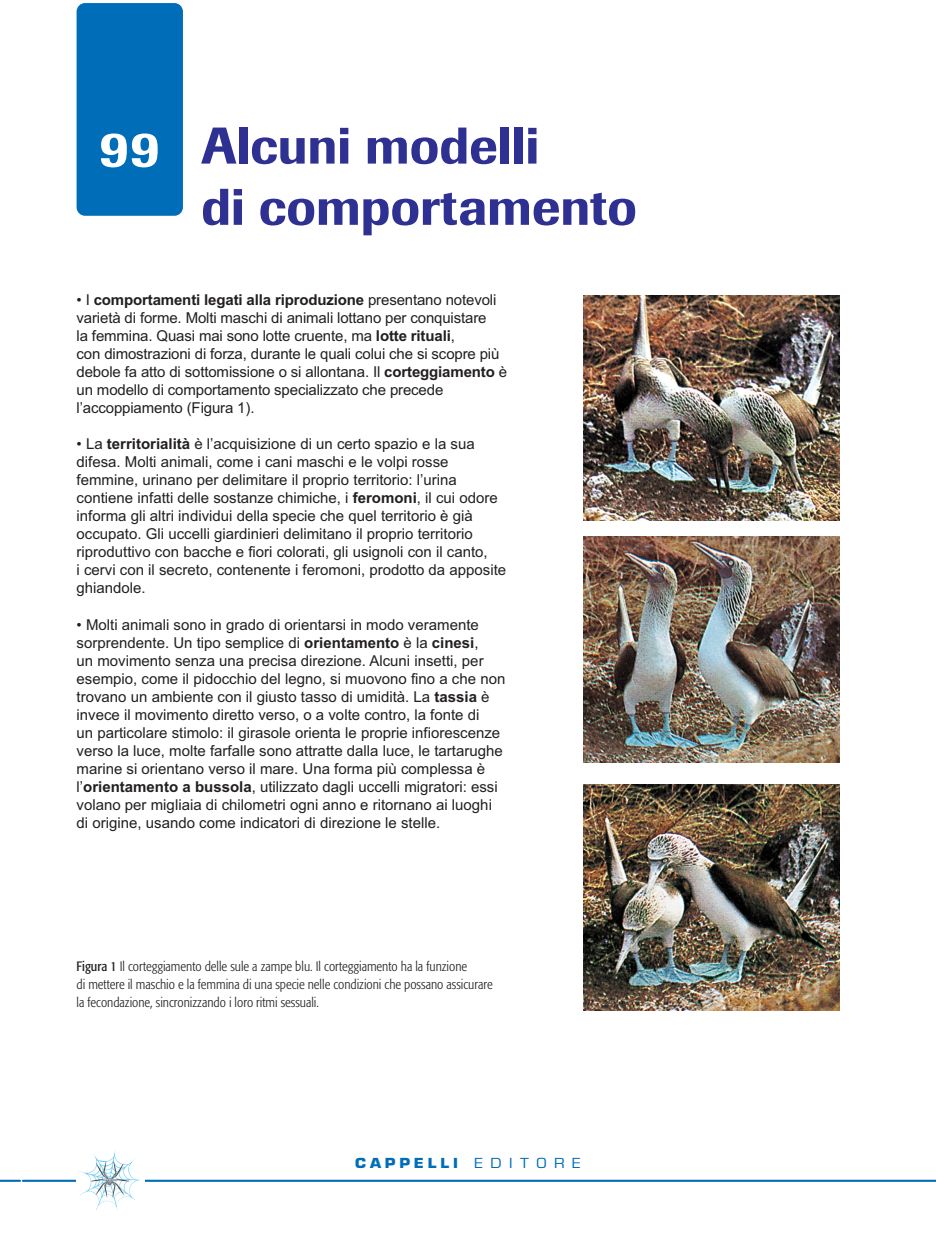
<style>
.page{position:relative;width:936px;height:1255px;background:#fff}
.page>*{position:absolute;margin:0;border:0;box-sizing:border-box;transform-origin:0 0}
.t1{font:500 51px/61.2px "Imago";color:#2e3092}
.t2{font:15px/18px "Arial";color:#231f20}
.t3{font:300 condensed 13.5px/18px "Formata";color:#231f20}
.t4{font:700 13.5px "Eurostile";letter-spacing:.25em;color:#006db8;scale:1.12 1}
.s1{color:#fff}
.s2{font-weight:700}
.s3{font-weight:400}
</style>
<div class="page">
<div style="left:77px;top:3px;width:106px;height:213px;background:#006db8;border-radius:9px"></div>
<img style="left:79px;top:1150px;width:57px;height:58px">
<svg style="left:0;top:1179px;width:935px;height:2px;background:#64a5d2"></svg>
<img style="left:584px;top:295px;width:255px;height:225px">
<img style="left:584px;top:537px;width:255px;height:225px">
<img style="left:584px;top:784px;width:255px;height:226px">
<h1 class="t1" style="left:201px;top:120px;width:437px;text-indent:-102px"><span class="s1">99</span> Alcuni modelli<br>di comportamento</h1>
<p class="t2" style="left:77px;top:291px;width:432px">• I <span class="s2">comportamenti legati alla riproduzione</span> presentano notevoli varietà di forme. Molti maschi di animali lottano per conquistare<br>la femmina. Quasi mai sono lotte cruente, ma <span class="s2">lotte rituali</span>,<br>con dimostrazioni di forza, durante le quali colui che si scopre più debole fa atto di sottomissione o si allontana. Il <span class="s2">corteggiamento</span> è un modello di comportamento specializzato che precede l’accoppiamento (Figura 1).</p>
<p class="t2" style="left:77px;top:435px;width:431px">• La <span class="s2">territorialità</span> è l’acquisizione di un certo spazio e la sua difesa. Molti animali, come i cani maschi e le volpi rosse femmine, urinano per delimitare il proprio territorio: l’urina contiene infatti delle sostanze chimiche, i <span class="s2">feromoni</span>, il cui odore informa gli altri individui della specie che quel territorio è già occupato. Gli uccelli giardinieri delimitano il proprio territorio riproduttivo con bacche e fiori colorati, gli usignoli con il canto,<br>i cervi con il secreto, contenente i feromoni, prodotto da apposite ghiandole.</p>
<p class="t2" style="left:77px;top:615px;width:430px">• Molti animali sono in grado di orientarsi in modo veramente sorprendente. Un tipo semplice di <span class="s2">orientamento</span> è la <span class="s2">cinesi</span>,<br>un movimento senza una precisa direzione. Alcuni insetti, per esempio, come il pidocchio del legno, si muovono fino a che non trovano un ambiente con il giusto tasso di umidità. La <span class="s2">tassia</span> è invece il movimento diretto verso, o a volte contro, la fonte di<br>un particolare stimolo: il girasole orienta le proprie infiorescenze verso la luce, molte farfalle sono attratte dalla luce, le tartarughe marine si orientano verso il mare. Una forma più complessa è l’<span class="s2">orientamento a bussola</span>, utilizzato dagli uccelli migratori: essi volano per migliaia di chilometri ogni anno e ritornano ai luoghi di origine, usando come indicatori di direzione le stelle.</p>
<p class="t3" style="left:77px;top:958px;width:417px"><span class="s3">Figura 1</span> Il corteggiamento delle sule a zampe blu. Il corteggiamento ha la funzione<br>di mettere il maschio e la femmina di una specie nelle condizioni che possano assicurare la fecondazione, sincronizzando i loro ritmi sessuali.</p>
<p class="t4" style="left:355px;top:1157px;width:203px">CAPPELLI <span class="s3">E D I T O R E</span></p>
</div>
